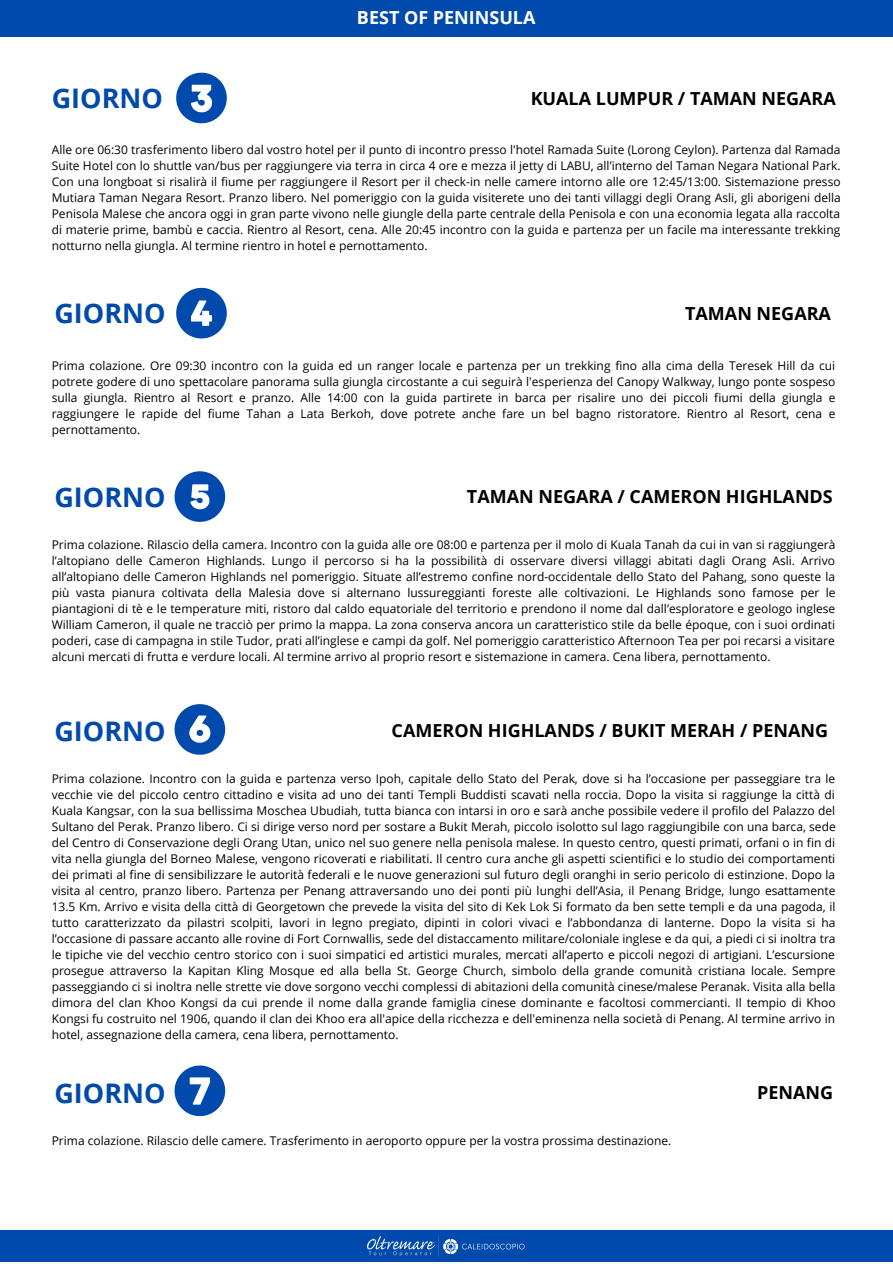
<style>
.page{position:relative;width:893px;height:1264px;background:#fff}
.page>*{position:absolute;margin:0;border:0;box-sizing:border-box;transform-origin:0 0}
.t1{font:700 27px "Open Sans";color:#004aad}
.t2{font:700 18px "Open Sans";color:#000}
.t3{font:700 18px "Open Sans";color:#fff}
.t4{font:12px/16px "Open Sans";color:#000;text-align:justify}
</style>
<div class="page">
<div style="left:0;top:0;width:892px;height:37px;background:#004aad"></div>
<svg style="left:174px;top:471px;width:51px;height:51px"></svg>
<svg style="left:176px;top:288px;width:51px;height:50px"></svg>
<svg style="left:176px;top:73px;width:51px;height:50px"></svg>
<div style="left:0;top:1230px;width:892px;height:31px;background:#004aad"></div>
<img style="left:366px;top:1236px;width:159px;height:21px">
<svg style="left:174px;top:704px;width:51px;height:50px"></svg>
<svg style="left:174px;top:1065px;width:51px;height:51px"></svg>
<p class="t1" style="left:52px;top:79px;width:113px">GIORNO</p>
<p class="t3" style="left:357px;top:5px;width:180px">BEST OF PENINSULA</p>
<p class="t2" style="left:530px;top:85px;width:306px">KUALA LUMPUR / TAMAN NEGARA</p>
<p class="t4" style="left:52px;top:141px;width:790px">Alle ore 06:30 trasferimento libero dal vostro hotel per il punto di incontro presso l'hotel Ramada Suite (Lorong Ceylon). Partenza dal Ramada Suite Hotel con lo shuttle van/bus per raggiungere via terra in circa 4 ore e mezza il jetty di LABU, all’interno del Taman Negara National Park.<br>Con una longboat si risalirà il fiume per raggiungere il Resort per il check-in nelle camere intorno alle ore 12:45/13:00. Sistemazione presso Mutiara Taman Negara Resort. Pranzo libero. Nel pomeriggio con la guida visiterete uno dei tanti villaggi degli Orang Asli, gli aborigeni della Penisola Malese che ancora oggi in gran parte vivono nelle giungle della parte centrale della Penisola e con una economia legata alla raccolta di materie prime, bambù e caccia. Rientro al Resort, cena. Alle 20:45 incontro con la guida e partenza per un facile ma interessante trekking notturno nella giungla. Al termine rientro in hotel e pernottamento.</p>
<p class="t1" style="left:54px;top:294px;width:113px">GIORNO</p>
<p class="t2" style="left:685px;top:301px;width:147px">TAMAN NEGARA</p>
<p class="t4" style="left:52px;top:357px;width:785px">Prima colazione. Ore 09:30 incontro con la guida ed un ranger locale e partenza per un trekking fino alla cima della Teresek Hill da cui potrete godere di uno spettacolare panorama sulla giungla circostante a cui seguirà l'esperienza del Canopy Walkway, lungo ponte sospeso sulla giungla. Rientro al Resort e pranzo. Alle 14:00 con la guida partirete in barca per risalire uno dei piccoli fiumi della giungla e raggiungere le rapide del fiume Tahan a Lata Berkoh, dove potrete anche fare un bel bagno ristoratore. Rientro al Resort, cena e pernottamento.</p>
<p class="t1" style="left:54px;top:478px;width:113px">GIORNO</p>
<p class="t2" style="left:467px;top:484px;width:367px">TAMAN NEGARA / CAMERON HIGHLANDS</p>
<p class="t4" style="left:52px;top:537px;width:785px">Prima colazione. Rilascio della camera. Incontro con la guida alle ore 08:00 e partenza per il molo di Kuala Tanah da cui in van si raggiungerà l’altopiano delle Cameron Highlands. Lungo il percorso si ha la possibilità di osservare diversi villaggi abitati dagli Orang Asli. Arrivo all’altopiano delle Cameron Highlands nel pomeriggio. Situate all’estremo confine nord-occidentale dello Stato del Pahang, sono queste la più vasta pianura coltivata della Malesia dove si alternano lussureggianti foreste alle coltivazioni. Le Highlands sono famose per le piantagioni di tè e le temperature miti, ristoro dal caldo equatoriale del territorio e prendono il nome dal dall’esploratore e geologo inglese William Cameron, il quale ne tracciò per primo la mappa. La zona conserva ancora un caratteristico stile da belle époque, con i suoi ordinati poderi, case di campagna in stile Tudor, prati all’inglese e campi da golf. Nel pomeriggio caratteristico Afternoon Tea per poi recarsi a visitare alcuni mercati di frutta e verdure locali. Al termine arrivo al proprio resort e sistemazione in camera. Cena libera, pernottamento.</p>
<p class="t1" style="left:54px;top:712px;width:113px">GIORNO</p>
<p class="t2" style="left:391px;top:717px;width:438px">CAMERON HIGHLANDS / BUKIT MERAH / PENANG</p>
<p class="t4" style="left:52px;top:770px;width:785px">Prima colazione. Incontro con la guida e partenza verso Ipoh, capitale dello Stato del Perak, dove si ha l’occasione per passeggiare tra le vecchie vie del piccolo centro cittadino e visita ad uno dei tanti Templi Buddisti scavati nella roccia. Dopo la visita si raggiunge la città di Kuala Kangsar, con la sua bellissima Moschea Ubudiah, tutta bianca con intarsi in oro e sarà anche possibile vedere il profilo del Palazzo del Sultano del Perak. Pranzo libero. Ci si dirige verso nord per sostare a Bukit Merah, piccolo isolotto sul lago raggiungibile con una barca, sede del Centro di Conservazione degli Orang Utan, unico nel suo genere nella penisola malese. In questo centro, questi primati, orfani o in fin di vita nella giungla del Borneo Malese, vengono ricoverati e riabilitati. Il centro cura anche gli aspetti scientifici e lo studio dei comportamenti dei primati al fine di sensibilizzare le autorità federali e le nuove generazioni sul futuro degli oranghi in serio pericolo di estinzione. Dopo la visita al centro, pranzo libero. Partenza per Penang attraversando uno dei ponti più lunghi dell’Asia, il Penang Bridge, lungo esattamente 13.5 Km. Arrivo e visita della città di Georgetown che prevede la visita del sito di Kek Lok Si formato da ben sette templi e da una pagoda, il tutto caratterizzato da pilastri scolpiti, lavori in legno pregiato, dipinti in colori vivaci e l’abbondanza di lanterne. Dopo la visita si ha l’occasione di passare accanto alle rovine di Fort Cornwallis, sede del distaccamento militare/coloniale inglese e da qui, a piedi ci si inoltra tra le tipiche vie del vecchio centro storico con i suoi simpatici ed artistici murales, mercati all’aperto e piccoli negozi di artigiani. L’escursione prosegue attraverso la Kapitan Kling Mosque ed alla bella St. George Church, simbolo della grande comunità cristiana locale. Sempre passeggiando ci si inoltra nelle strette vie dove sorgono vecchi complessi di abitazioni della comunità cinese/malese Peranak. Visita alla bella dimora del clan Khoo Kongsi da cui prende il nome dalla grande famiglia cinese dominante e facoltosi commercianti. Il tempio di Khoo Kongsi fu costruito nel 1906, quando il clan dei Khoo era all'apice della ricchezza e dell'eminenza nella società di Penang. Al termine arrivo in hotel, assegnazione della camera, cena libera, pernottamento.</p>
<p class="t1" style="left:54px;top:1074px;width:113px">GIORNO</p>
<p class="t4" style="left:52px;top:1132px;width:621px">Prima colazione. Rilascio delle camere. Trasferimento in aeroporto oppure per la vostra prossima destinazione.</p>
<p class="t2" style="left:757px;top:1080px;width:77px">PENANG</p>
</div>
